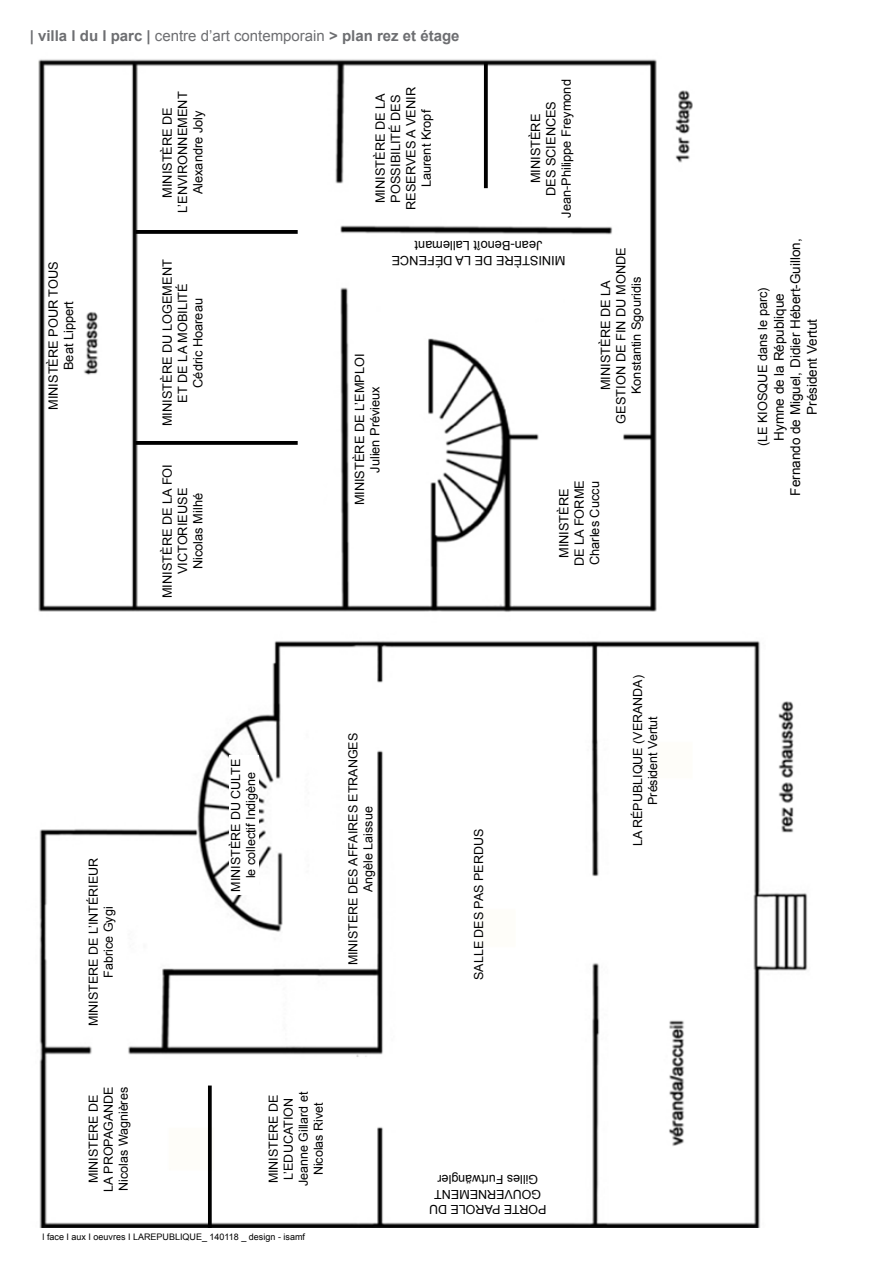
<style>
.page{position:relative;width:893px;height:1263px;background:#fff}
.page>*{position:absolute;margin:0;border:0;box-sizing:border-box;transform-origin:0 0}
.t1{font:700 15px "Arial";color:#6d6e71}
.t2{font:13.5px/16.5px "Arial";color:#000;text-align:center}
.t3{font:12.75px/15.3px "Arial";color:#000;text-align:center}
.t4{font:12.45px/15px "Arial";color:#000;text-align:center}
.t5{font:9px "Arial";color:#000}
.s1{font-weight:400}
</style>
<div class="page">
<img style="left:39px;top:641px;width:769px;height:587px">
<div style="left:230px;top:755px;width:29px;height:139px;background:#fff"></div>
<img style="left:38px;top:59px;width:655px;height:553px">
<svg style="left:208px;top:1085px;width:4px;height:143px"></svg>
<svg style="left:135px;top:441px;width:163px;height:4px"></svg>
<svg style="left:135px;top:230px;width:163px;height:4px"></svg>
<svg style="left:484px;top:62px;width:4px;height:126px"></svg>
<p class="t1" style="left:30px;top:25px;width:431px">| villa l du l parc | <span class="s1">centre d’art contemporain</span> &gt; plan rez et étage</p>
<p class="t3" style="left:46px;top:410px;width:149px;rotate:-90deg">ministère pour tous<br>Beat Lippert</p>
<p class="t3" style="left:160px;top:213px;width:122px;rotate:-90deg">ministère de l’environnement<br>Alexandre Joly</p>
<p class="t3" style="left:160px;top:426px;width:167px;rotate:-90deg">ministère du logement etdelamobilité<br>Cédric Hoareau</p>
<p class="t3" style="left:160px;top:598px;width:134px;rotate:-90deg">ministère de lafoi victorieuse<br>Nicolas Milhé</p>
<p class="t3" style="left:373px;top:210px;width:124px;rotate:-90deg">ministère de la possibilité des reservesavenir<br>Laurent Kropf</p>
<p class="t3" style="left:528px;top:218px;width:140px;rotate:-90deg">ministère<br>des sciences<br>Jean-Philippe Freymond</p>
<p class="t3" style="left:352px;top:505px;width:151px;rotate:-90deg">ministère de l’emploi<br>Julien Prévieux</p>
<p class="t3" style="left:542px;top:253px;width:129px;rotate:-180deg">Jean-Benoît Lallemant</p>
<p class="t3" style="left:453px;top:268px;width:28px;rotate:-180deg">défence</p>
<p class="t3" style="left:471px;top:268px;width:9px;rotate:-180deg">la</p>
<p class="t3" style="left:492px;top:268px;width:10px;rotate:-180deg">de</p>
<p class="t3" style="left:522px;top:268px;width:18px;rotate:-180deg">ère</p>
<p class="t3" style="left:565px;top:268px;width:9px;rotate:-180deg">minist</p>
<p class="t3" style="left:598px;top:424px;width:176px;rotate:-90deg">ministère de la gestiondefindumonde<br>Konstantin Sgouridis</p>
<p class="t3" style="left:556px;top:566px;width:86px;rotate:-90deg">ministère delaforme<br>Charles Cuccu</p>
<p class="t4" style="left:86px;top:1026px;width:169px;rotate:-90deg">ministere de l’intérieur<br>Fabrice Gygi</p>
<p class="t4" style="left:86px;top:1192px;width:106px;rotate:-90deg">ministere de la propagande<br>Nicolas Wagnières</p>
<p class="t4" style="left:228px;top:892px;width:133px;rotate:-90deg">ministère du culte</p>
<p class="t4" style="left:243px;top:878px;width:108px;rotate:-90deg">le collectif Indigène</p>
<p class="t4" style="left:266px;top:1186px;width:96px;rotate:-90deg">ministere de l’education<br>Jeanne Gillard et<br>Nicolas Rivet</p>
<p class="t5" style="left:43px;top:1231px;width:264px">l face I aux I oeuvres I LAREPUBLIQUE_ 140118 _ design - isamf</p>
<p class="t4" style="left:346px;top:965px;width:232px;rotate:-90deg">ministeredesaffairesetranges</p>
<p class="t4" style="left:361px;top:892px;width:87px;rotate:-90deg">Angèle Laissue</p>
<p class="t4" style="left:471px;top:980px;width:151px;rotate:-90deg">Salledespasperdus</p>
<p class="t4" style="left:541px;top:1217px;width:105px;text-align:left;text-indent:-5px;rotate:-180deg">porte<br>gouvernement<br>Gilles Furtwängler</p>
<p class="t4" style="left:447px;top:1217px;width:10px;rotate:-180deg">du</p>
<p class="t4" style="left:500px;top:1217px;width:10px;rotate:-180deg">parole</p>
<p class="t4" style="left:630px;top:846px;width:172px;rotate:-90deg">la république (veranda)<br>Président Vertut</p>
<p class="t2" style="left:771px;top:496px;width:259px;rotate:-90deg">Hymne de la République<br>Fernando de Miguel, Didier Hébert-Guillon,<br>Président Vertut</p>
<p class="t3" style="left:755px;top:446px;width:161px;rotate:-90deg">(Le Kiosque dans le parc)</p>
</div>
